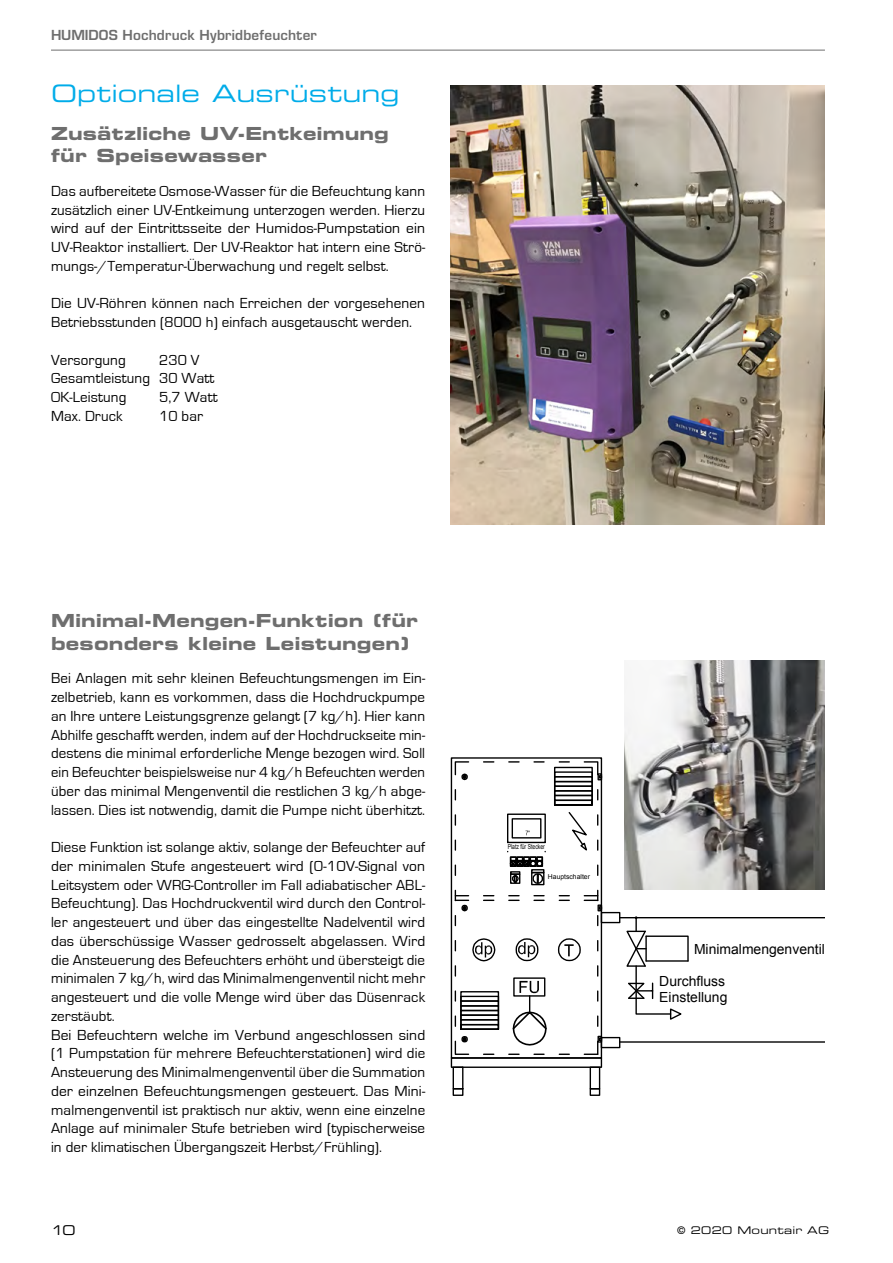
<style>
.page{position:relative;width:893px;height:1263px;background:#fff}
.page>*{position:absolute;margin:0;border:0;box-sizing:border-box;transform-origin:0 0}
.t1{font:24px "Eurostile Extended Two";letter-spacing:.005em;color:#00ace9}
.t2{font:18px/22.5px "Eurostile Bold Extended Two";letter-spacing:.01em;color:#6e6e6e}
.t3{font:15px/18.8px "Eurostile";letter-spacing:.01em;color:#000}
.t4{font:13.95px/16.8px "Arial";color:#000}
.t5{font:600 13.5px "Eurostile";letter-spacing:.015em;color:#6e6e6e}
.t6{font:13.5px "Eurostile Extended Two";color:#000}
.t7{font:10.5px "Eurostile Extended Two";letter-spacing:.025em;color:#000}
.t8{font:6.75px "Arial";color:#000;scale:.75 1}
.t9{font:6.75px "Arial";color:#000}
</style>
<div class="page">
<hr style="left:51px;top:50px;width:774px;height:1px;background:#6e6e6e">
<img style="left:451px;top:85px;width:374px;height:439px">
<img style="left:624px;top:660px;width:201px;height:230px">
<div style="left:451px;top:757px;width:151px;height:302px;border:1px solid #000"></div>
<svg style="left:559px;top:1053px;width:10px;height:2px"></svg>
<svg style="left:534px;top:1053px;width:10px;height:2px"></svg>
<svg style="left:509px;top:1053px;width:10px;height:2px"></svg>
<svg style="left:454px;top:761px;width:16px;height:20px"></svg>
<svg style="left:484px;top:761px;width:10px;height:2px"></svg>
<svg style="left:509px;top:761px;width:10px;height:2px"></svg>
<svg style="left:534px;top:761px;width:10px;height:2px"></svg>
<svg style="left:584px;top:1036px;width:18px;height:19px"></svg>
<svg style="left:584px;top:890px;width:18px;height:35px"></svg>
<svg style="left:559px;top:895px;width:10px;height:6px"></svg>
<svg style="left:534px;top:895px;width:10px;height:6px"></svg>
<svg style="left:509px;top:895px;width:10px;height:6px"></svg>
<svg style="left:484px;top:895px;width:10px;height:6px"></svg>
<svg style="left:455px;top:890px;width:14px;height:35px"></svg>
<div style="left:451px;top:1057px;width:151px;height:11px;border:1px solid #000"></div>
<svg style="left:452px;top:1066px;width:12px;height:30px"></svg>
<div style="left:453px;top:1066px;width:10px;height:23px;border:1px solid #000"></div>
<div style="left:590px;top:1088px;width:10px;height:8px;border:1px solid #000"></div>
<div style="left:590px;top:1066px;width:10px;height:23px;border:1px solid #000"></div>
<div style="left:507px;top:813px;width:39px;height:30px;border:1px solid #000"></div>
<div style="left:512px;top:818px;width:29px;height:20px;border:1px solid #000"></div>
<svg style="left:454px;top:990px;width:46px;height:65px"></svg>
<div style="left:460px;top:1019px;width:39px;height:6px;border:1px solid #000"></div>
<div style="left:460px;top:1014px;width:39px;height:6px;border:1px solid #000"></div>
<div style="left:460px;top:1010px;width:39px;height:6px;border:1px solid #000"></div>
<div style="left:460px;top:1005px;width:39px;height:6px;border:1px solid #000"></div>
<div style="left:460px;top:1000px;width:39px;height:6px;border:1px solid #000"></div>
<div style="left:460px;top:996px;width:39px;height:6px;border:1px solid #000"></div>
<div style="left:531px;top:872px;width:13px;height:13px;border:1px solid #000"></div>
<svg style="left:507px;top:851px;width:39px;height:33px"></svg>
<div style="left:531px;top:869px;width:13px;height:4px;border:1px solid #000"></div>
<svg style="left:554px;top:760px;width:48px;height:94px"></svg>
<svg style="left:512px;top:981px;width:35px;height:65px"></svg>
<div style="left:513px;top:977px;width:32px;height:20px;border:1px solid #000"></div>
<svg style="left:515px;top:938px;width:24px;height:24px"></svg>
<svg style="left:472px;top:938px;width:24px;height:24px"></svg>
<svg style="left:557px;top:938px;width:24px;height:24px"></svg>
<div style="left:601px;top:1037px;width:19px;height:11px;border:1px solid #000"></div>
<div style="left:601px;top:912px;width:19px;height:11px;border:1px solid #000"></div>
<hr style="left:620px;top:917px;width:205px;height:1px;background:#000">
<hr style="left:620px;top:1041px;width:205px;height:2px;background:#000">
<svg style="left:625px;top:916px;width:64px;height:104px"></svg>
<p class="t5" style="left:51px;top:27px;width:267px">HUMIDOS Hochdruck Hybridbefeuchter</p>
<h1 class="t1" style="left:51px;top:77px;width:350px">Optionale Ausrüstung</h1>
<p class="t2" style="left:51px;top:121px;width:339px">Zusätzliche UV-Entkeimung für Speisewasser</p>
<p class="t3" style="left:51px;top:182px;width:376px;text-align:justify">Das aufbereitete Osmose-Wasser für die Befeuchtung kann zusätzlich einer UV-Entkeimung unterzogen werden. Hierzu wird auf der Eintrittsseite der Humidos-Pumpstation ein UV-Reaktor installiert. Der UV-Reaktor hat intern eine Strö&shy;mungs-/Temperatur-Überwachung und regelt selbst.</p>
<p class="t3" style="left:51px;top:294px;width:376px">Die UV-Röhren können nach Erreichen der vorgesehenen<br>Betriebsstunden (8000 h) einfach ausgetauscht werden.</p>
<p class="t3" style="left:51px;top:351px;width:76px">Versorgung</p>
<p class="t3" style="left:51px;top:351px;width:165px;text-indent:108px">230 V<br>Gesamtleistung 30 Watt<br>OK-Leistung</p>
<p class="t3" style="left:159px;top:388px;width:60px">5,7 Watt</p>
<p class="t3" style="left:51px;top:407px;width:73px">Max. Druck</p>
<p class="t3" style="left:159px;top:407px;width:46px">10 bar</p>
<p class="t2" style="left:51px;top:609px;width:369px">Minimal-Mengen-Funktion (für besonders kleine Leistungen)</p>
<p class="t3" style="left:51px;top:669px;width:376px;text-align:justify">Bei Anlagen mit sehr kleinen Befeuchtungsmengen im Ein&shy;zelbetrieb, kann es vorkommen, dass die Hochdruckpumpe an Ihre untere Leistungsgrenze gelangt (7 kg/h). Hier kann Abhilfe geschafft werden, indem auf der Hochdruckseite min&shy;destens die minimal erforderliche Menge bezogen wird. Soll ein Befeuchter beispielsweise nur 4 kg/h Befeuchten werden über das minimal Mengenventil die restlichen 3 kg/h abge&shy;lassen. Dies ist notwendig, damit die Pumpe nicht überhitzt.</p>
<p class="t3" style="left:51px;top:838px;width:376px">Diese Funktion ist solange aktiv, solange der Befeuchter auf der minimalen Stufe angesteuert wird (0-10V-Signal von Leitsystem oder WRG-Controller im Fall adiabatischer ABL-Befeuchtung). Das Hochdruckventil wird durch den Control&shy;ler angesteuert und über das eingestellte Nadelventil wird das überschüssige Wasser gedrosselt abgelassen. Wird die Ansteuerung des Befeuchters erhöht und übersteigt die minimalen 7 kg/h, wird das Minimalmengenventil nicht mehr angesteuert und die volle Menge wird über das Düsenrack zerstäubt.<br>Bei Befeuchtern welche im Verbund angeschlossen sind (1 Pumpstation für mehrere Befeuchterstationen) wird die Ansteuerung des Minimalmengenventil über die Summation der einzelnen Befeuchtungsmengen gesteuert. Das Mini&shy;malmengenventil ist praktisch nur aktiv, wenn eine einzelne Anlage auf minimaler Stufe betrieben wird (typischerweise in der klimatischen Übergangszeit Herbst/Frühling).</p>
<p class="t8" style="left:508px;top:842px;width:51px">Platz für Stecker</p>
<p class="t9" style="left:548px;top:872px;width:43px">Hauptschalter</p>
<p class="t4" style="left:694px;top:940px;width:132px">Minimalmengenventil</p>
<p class="t4" style="left:659px;top:972px;width:70px">Durchfluss<br>Einstellung</p>
<p class="t6" style="left:51px;top:1221px;width:26px">10</p>
<p class="t7" style="left:677px;top:1223px;width:153px">© 2020 Mountair AG</p>
</div>
